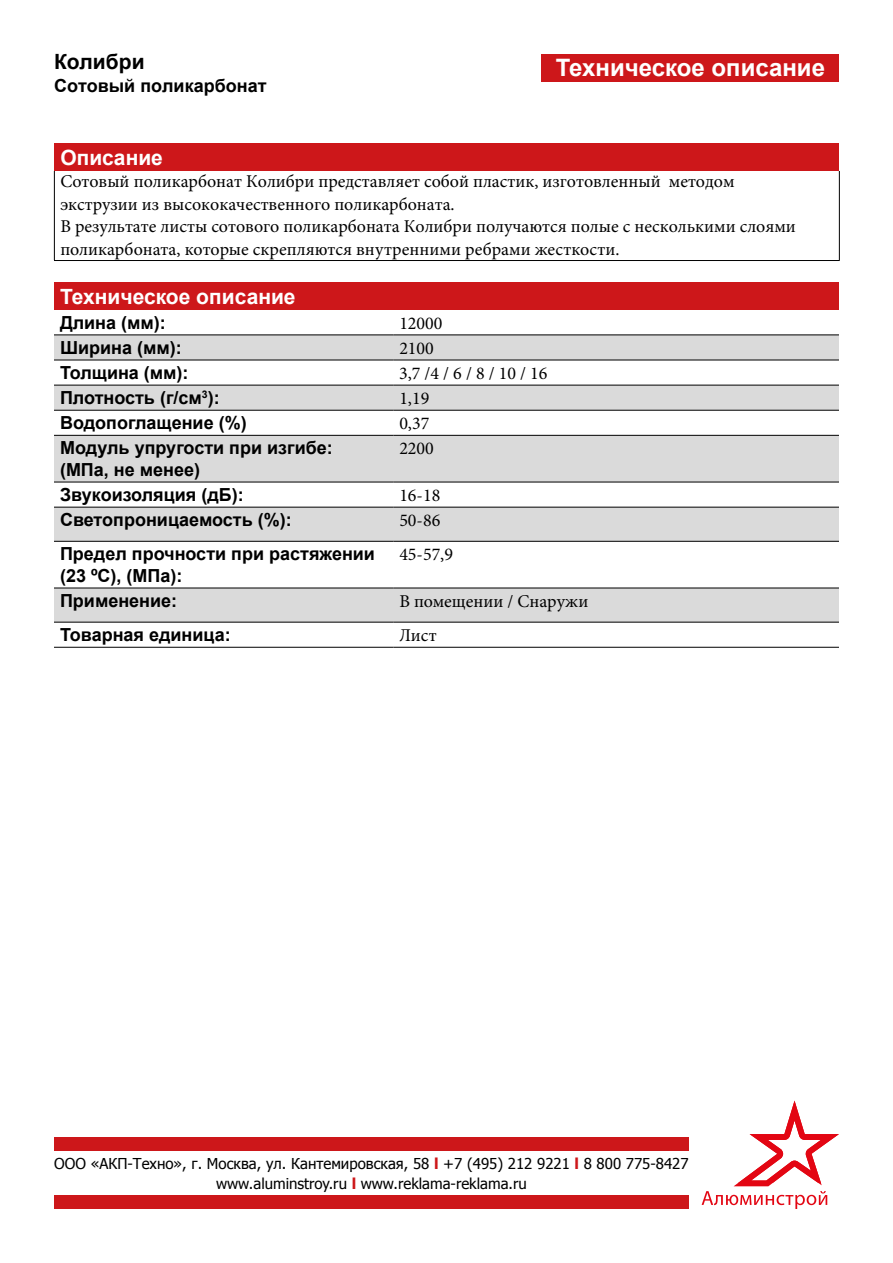
<style>
.page{position:relative;width:893px;height:1263px;background:#fff}
.page>*{position:absolute;margin:0;border:0;box-sizing:border-box;transform-origin:0 0}
.t1{font:700 24px "Arial";color:#fff}
.t2{font:700 21px "Arial";color:#fff}
.t3{font:700 21px "Arial";color:#000}
.t4{font:18px/22.4px "Minion Pro";color:#000}
.t5{font:700 18px/21.6px "Arial";color:#000}
.t6{font:15px/19.5px "Tahoma";color:#000;text-align:center}
.s1{font-style:inherit}
.s2{font-weight:700;color:#cd171a}
</style>
<div class="page">
<svg style="left:702px;top:1100px;width:137px;height:109px"></svg>
<div style="left:54px;top:1137px;width:635px;height:14px;background:#cd171a"></div>
<div style="left:54px;top:1195px;width:635px;height:14px;background:#cd171a"></div>
<div style="left:542px;top:54px;width:297px;height:27px;background:#cd171a"></div>
<div style="left:54px;top:144px;width:785px;height:27px;background:#cd171a"></div>
<hr style="left:54px;top:171px;width:1px;height:89px;background:#000">
<hr style="left:839px;top:171px;width:1px;height:89px;background:#000">
<hr style="left:54px;top:260px;width:786px;height:1px;background:#000">
<div style="left:54px;top:282px;width:785px;height:28px;background:#cd171a"></div>
<svg style="left:54px;top:335px;width:785px;height:287px;fill:#dadada"></svg>
<hr style="left:54px;top:334px;width:339px;height:1px;background:#000">
<hr style="left:393px;top:334px;width:446px;height:1px;background:#000">
<hr style="left:54px;top:360px;width:339px;height:1px;background:#000">
<hr style="left:393px;top:360px;width:446px;height:1px;background:#000">
<hr style="left:54px;top:385px;width:339px;height:1px;background:#000">
<hr style="left:393px;top:385px;width:446px;height:1px;background:#000">
<hr style="left:54px;top:410px;width:339px;height:1px;background:#000">
<hr style="left:393px;top:410px;width:446px;height:1px;background:#000">
<hr style="left:54px;top:435px;width:339px;height:1px;background:#000">
<hr style="left:393px;top:435px;width:446px;height:1px;background:#000">
<hr style="left:54px;top:482px;width:339px;height:1px;background:#000">
<hr style="left:393px;top:482px;width:446px;height:1px;background:#000">
<hr style="left:54px;top:507px;width:339px;height:1px;background:#000">
<hr style="left:393px;top:507px;width:446px;height:1px;background:#000">
<hr style="left:54px;top:541px;width:339px;height:1px;background:#000">
<hr style="left:393px;top:541px;width:446px;height:1px;background:#000">
<hr style="left:54px;top:588px;width:339px;height:1px;background:#000">
<hr style="left:393px;top:588px;width:446px;height:1px;background:#000">
<hr style="left:54px;top:622px;width:339px;height:1px;background:#000">
<hr style="left:393px;top:622px;width:446px;height:1px;background:#000">
<hr style="left:54px;top:647px;width:339px;height:1px;background:#000">
<hr style="left:393px;top:647px;width:446px;height:1px;background:#000">
<p class="t3" style="left:54px;top:48px;width:92px">Колибри</p>
<p class="t5" style="left:54px;top:75px;width:214px"><span class="s1">Сотовый</span> поликарбонат</p>
<h1 class="t1" style="left:556px;top:52px;width:271px">Техническое описание</h1>
<p class="t2" style="left:60px;top:144px;width:104px">Описание</p>
<p class="t4" style="left:60px;top:171px;width:737px">Сотовый поликарбонат Колибри представляет собой пластик, изготовленный методом экструзии из высококачественного поликарбоната.<br>В результате листы сотового поликарбоната Колибри получаются полые с несколькими слоями поликарбоната, которые скрепляются внутренними ребрами жесткости.</p>
<p class="t2" style="left:60px;top:282px;width:237px">Техническое описание</p>
<p class="t5" style="left:60px;top:312px;width:107px">Длина (мм):</p>
<p class="t4" style="left:399px;top:312px;width:45px">12000</p>
<p class="t5" style="left:60px;top:337px;width:123px">Ширина (мм):</p>
<p class="t4" style="left:399px;top:337px;width:36px">2100</p>
<p class="t5" style="left:60px;top:362px;width:130px">Толщина (мм):</p>
<p class="t4" style="left:399px;top:362px;width:150px">3,7 /4 / 6 / 8 / 10 / 16</p>
<p class="t5" style="left:60px;top:388px;width:161px">Плотность (г/см<sup>3</sup>):</p>
<p class="t4" style="left:399px;top:387px;width:32px">1,19</p>
<p class="t5" style="left:60px;top:413px;width:188px">Водопоглащение (%)</p>
<p class="t4" style="left:399px;top:412px;width:32px">0,37</p>
<p class="t5" style="left:60px;top:438px;width:274px">Модуль упругости при изгибе: (МПа, не менее)</p>
<p class="t4" style="left:399px;top:438px;width:36px">2200</p>
<p class="t5" style="left:60px;top:485px;width:185px">Звукоизоляция (дБ):</p>
<p class="t4" style="left:399px;top:484px;width:42px">16-18</p>
<p class="t5" style="left:60px;top:510px;width:233px">Светопроницаемость (%):</p>
<p class="t4" style="left:399px;top:509px;width:42px">50-86</p>
<p class="t5" style="left:60px;top:544px;width:317px">Предел прочности при растяжении (23 ºС), (МПа):</p>
<p class="t4" style="left:399px;top:544px;width:55px">45-57,9</p>
<p class="t5" style="left:60px;top:590px;width:119px">Применение:</p>
<p class="t4" style="left:399px;top:590px;width:190px">В помещении / Снаружи</p>
<p class="t5" style="left:60px;top:625px;width:172px">Товарная единица:</p>
<p class="t4" style="left:399px;top:624px;width:39px">Лист</p>
<p class="t6" style="left:54px;top:1153px;width:636px">ООО «АКП-Техно», г. Москва, ул. Кантемировская, 58 <span class="s2">l</span> +7 (495) 212 9221 <span class="s2">l</span> 8 800 775-8427 www.aluminstroy.ru <span class="s2">l</span> www.reklama-reklama.ru</p>
</div>
